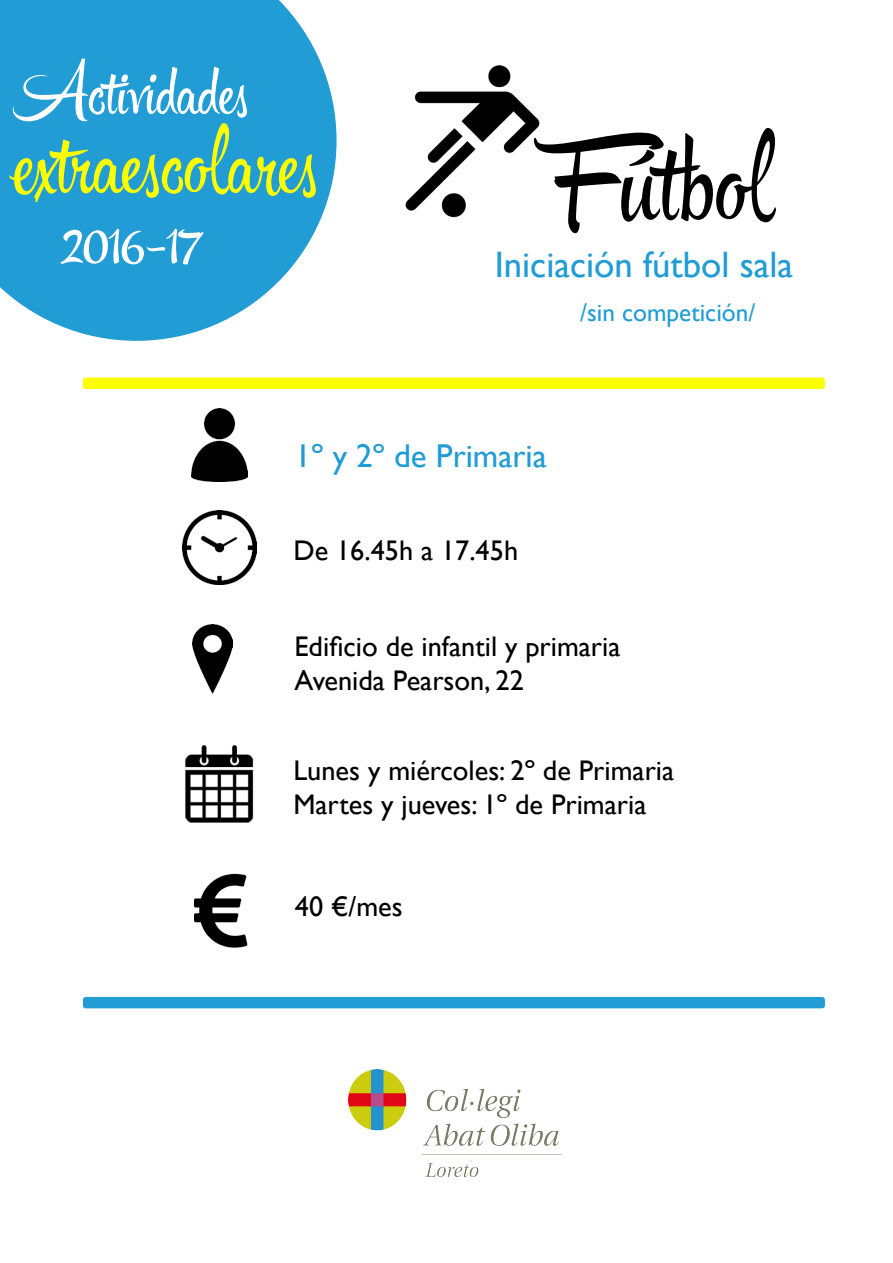
<style>
.page{position:relative;width:893px;height:1263px;background:#fff}
.page>*{position:absolute;margin:0;border:0;box-sizing:border-box;transform-origin:0 0}
.t1{font:104.1px "Hipster Script Pro";color:#000}
.t2{font:78.9px "Hipster Script Pro";color:#fcff00}
.t3{font:61.95px "Hipster Script Pro";color:#fff}
.t4{font:59.25px "Hipster Script Pro";color:#fff}
.t5{font:36.75px "Gill Sans";color:#219cd5}
.t6{font:33px "Gill Sans";color:#219cd5}
.t7{font:28.35px/34px "Gill Sans";color:#000}
.t8{font:25.35px "Gill Sans";color:#219cd5}
</style>
<div class="page">
<div style="left:83px;top:997px;width:742px;height:11px;background:#219cd5;border-radius:3px"></div>
<div style="left:83px;top:377px;width:742px;height:12px;background:#fcff00;border-radius:3px"></div>
<img style="left:182px;top:510px;width:74px;height:74px">
<img style="left:193px;top:624px;width:39px;height:70px">
<img style="left:185px;top:745px;width:69px;height:78px">
<img style="left:195px;top:873px;width:53px;height:75px">
<img style="left:191px;top:408px;width:57px;height:73px">
<img style="left:405px;top:65px;width:135px;height:153px">
<img style="left:348px;top:1070px;width:214px;height:107px">
<svg style="left:0;top:0;width:337px;height:341px;background:#3ca8da"></svg>
<h3 class="t4" style="left:13px;top:57px;width:237px">Actividades</h3>
<h2 class="t2" style="left:13px;top:117px;width:307px">extraescolares</h2>
<h3 class="t3" style="left:62px;top:204px;width:138px">2016-17</h3>
<h1 class="t1" style="left:551px;top:120px;width:226px">Fútbol</h1>
<p class="t5" style="left:495px;top:243px;width:300px">Iniciación fútbol sala</p>
<p class="t8" style="left:580px;top:297px;width:177px">/sin competición/</p>
<p class="t6" style="left:295px;top:436px;width:253px">1º y 2º de Primaria</p>
<p class="t7" style="left:293px;top:533px;width:226px">De 16.45h a 17.45h</p>
<p class="t7" style="left:294px;top:629px;width:327px">Edificio de infantil y primaria<br>Avenida Pearson, 22</p>
<p class="t7" style="left:293px;top:753px;width:382px">Lunes y miércoles: 2º de Primaria<br>Martes y jueves: 1º de Primaria</p>
<p class="t7" style="left:295px;top:889px;width:109px">40 €/mes</p>
</div>
